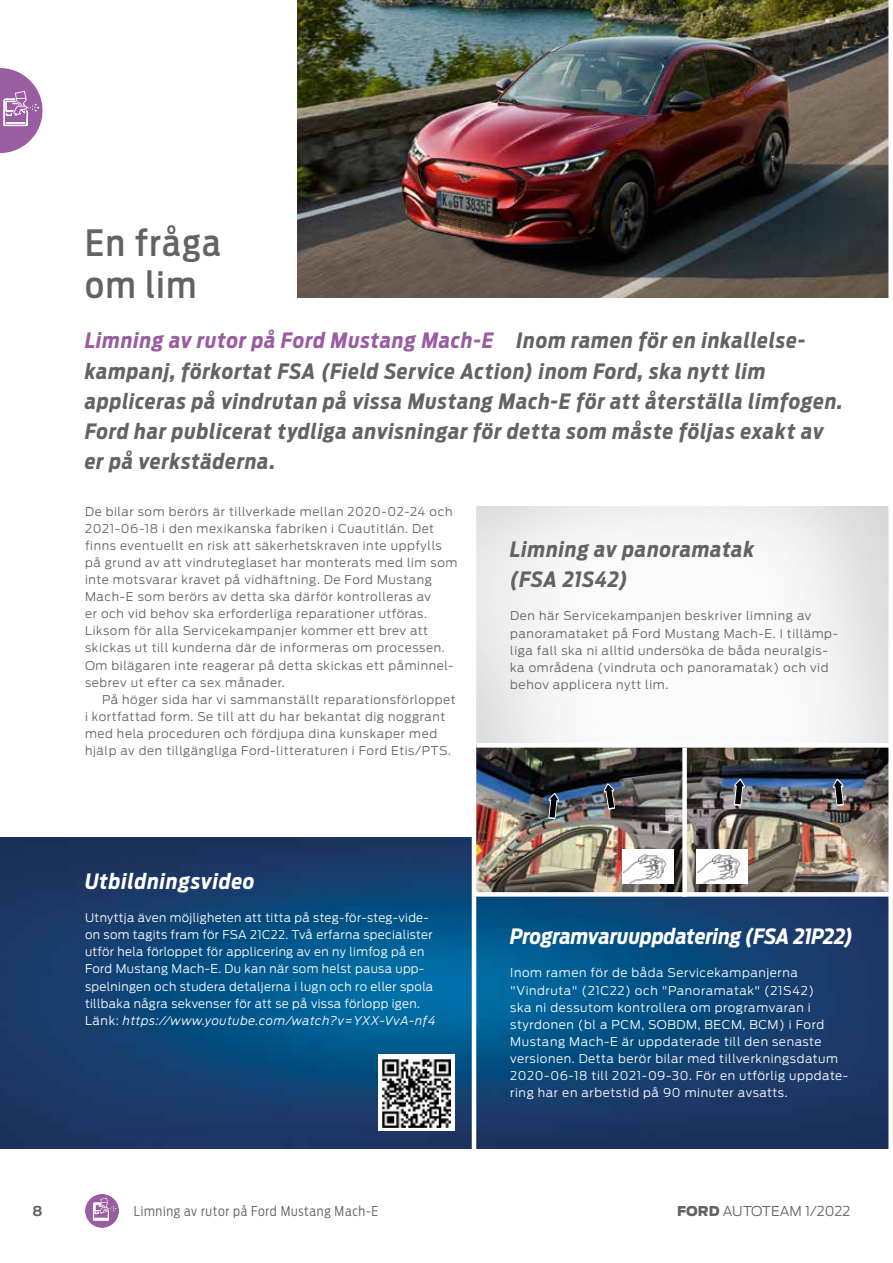
<style>
.page{position:relative;width:893px;height:1263px;background:#fff}
.page>*{position:absolute;margin:0;border:0;box-sizing:border-box;transform-origin:0 0}
.t1{font:500 36px/42px "Ford Antenna Cond";letter-spacing:.045em;color:#636362}
.t2{font:italic 700 21px/30px "Ford Antenna Cond";letter-spacing:.045em;color:#636362}
.t3{font:italic 700 21px "Ford Antenna Cond";letter-spacing:.005em;color:#fff}
.t4{font:italic 700 21px "Ford Antenna Cond";letter-spacing:.045em;color:#fff}
.t5{font:300 13.5px "Ford Antenna Cond";letter-spacing:.05em;color:#636362}
.t6{font:300 13.5px "Ford Antenna";color:#636362}
.t7{font:700 13.5px "Ford Antenna";color:#636362}
.t8{font:300 12px/17.1px "Ford Antenna";letter-spacing:.05em;color:#636362}
.t9{font:300 12px/17.1px "Ford Antenna";letter-spacing:.03em;color:#fff}
.t10{font:300 12px/17.1px "Ford Antenna";letter-spacing:.05em;color:#fff}
.s1{color:#9a5ca1}
.s2{font-style:italic}
.s3{font-weight:900}
</style>
<div class="page">
<img style="left:0;top:838px;width:888px;height:310px">
<img style="left:476px;top:748px;width:412px;height:144px">
<svg style="left:548px;top:793px;width:11px;height:26px"></svg>
<svg style="left:603px;top:783px;width:12px;height:27px"></svg>
<svg style="left:832px;top:778px;width:12px;height:28px"></svg>
<svg style="left:734px;top:778px;width:11px;height:28px"></svg>
<img style="left:298px;top:0;width:590px;height:298px">
<hr style="left:472px;top:506px;width:4px;height:669px;background:#fff">
<div style="left:682px;top:748px;width:5px;height:149px;background:#fff"></div>
<div style="left:474px;top:892px;width:417px;height:5px;background:#fff"></div>
<div style="left:696px;top:850px;width:51px;height:34px;background:#fff"></div>
<img style="left:697px;top:854px;width:43px;height:30px">
<div style="left:622px;top:850px;width:51px;height:34px;background:#fff"></div>
<img style="left:623px;top:854px;width:43px;height:30px">
<svg style="left:0;top:68px;width:43px;height:86px"></svg>
<div style="left:85px;top:1194px;width:34px;height:34px;background:#9b5da2;border-radius:50%"></div>
<svg style="left:93px;top:1197px;width:23px;height:23px"></svg>
<svg style="left:378px;top:1054px;width:77px;height:77px"></svg>
<img style="left:382px;top:1060px;width:68px;height:67px">
<h1 class="t1" style="left:85px;top:217px;width:137px">En fråga om lim</h1>
<p class="t2" style="left:85px;top:323px;width:759px"><span class="s1">Limning av rutor på Ford Mustang Mach-E</span> Inom ramen för en inkallelse&shy;kampanj, förkortat FSA (Field Service Action) inom Ford, ska nytt lim appliceras på vindrutan på vissa Mustang Mach-E för att återställa limfogen.<br>Ford har publicerat tydliga anvisningar för detta som måste följas exakt av er på verkstäderna.</p>
<p class="t8" style="left:85px;top:501px;width:374px">De bilar som berörs är tillverkade mellan 2020-02-24 och 2021-06-18 i den mexikanska fabriken i Cuautitlán. Det finns eventuellt en risk att säkerhetskraven inte uppfylls på grund av att vindruteglaset har monterats med lim som inte motsvarar kravet på vidhäftning. De Ford Mustang Mach-E som berörs av detta ska därför kontrolleras av<br>er och vid behov ska erforderliga reparationer utföras.<br>Liksom för alla Servicekampanjer kommer ett brev att skickas ut till kunderna där de informeras om processen.<br>Om bilägaren inte reagerar på detta skickas ett påminnel&shy;sebrev ut efter ca sex månader.</p>
<p class="t8" style="left:85px;top:689px;width:372px;text-indent:17px">På höger sida har vi sammanställt reparationsförloppet i kortfattad form. Se till att du har bekantat dig noggrant med hela proceduren och fördjupa dina kunskaper med hjälp av den tillgängliga Ford-litteraturen i Ford Etis/PTS.</p>
<h2 class="t2" style="left:510px;top:532px;width:246px">Limning av panoramatak (FSA 21S42)</h2>
<p class="t8" style="left:510px;top:606px;width:329px">Den här Servicekampanjen beskriver limning av panoramataket på Ford Mustang Mach-E. I tillämp&shy;liga fall ska ni alltid undersöka de båda neuralgis&shy;ka områdena (vindruta och panoramatak) och vid behov applicera nytt lim.</p>
<h2 class="t4" style="left:85px;top:862px;width:171px">Utbildningsvideo</h2>
<p class="t9" style="left:85px;top:908px;width:352px">Utnyttja även möjligheten att titta på steg-för-steg-vide&shy;on som tagits fram för FSA 21C22. Två erfarna specialister utför hela förloppet för applicering av en ny limfog på en Ford Mustang Mach-E. Du kan när som helst pausa upp&shy;spelningen och studera detaljerna i lugn och ro eller spola tillbaka några sekvenser för att se på vissa förlopp igen.<br>Länk: <span class="s2">https://www.youtube.com/watch?v=YXX-VvA-nf4</span></p>
<h2 class="t3" style="left:510px;top:917px;width:345px">Programvaruuppdatering (FSA 21P22)</h2>
<p class="t10" style="left:510px;top:963px;width:340px">Inom ramen för de båda Servicekampanjerna "Vindruta" (21C22) och "Panoramatak" (21S42)<br>ska ni dessutom kontrollera om programvaran i styrdonen (bl a PCM, SOBDM, BECM, BCM) i Ford Mustang Mach-E är uppdaterade till den senaste versionen. Detta berör bilar med tillverkningsdatum 2020-06-18 till 2021-09-30. För en utförlig uppdate&shy;ring har en arbetstid på 90 minuter avsatts.</p>
<p class="t7" style="left:33px;top:1199px;width:11px">8</p>
<p class="t5" style="left:134px;top:1200px;width:246px">Limning av rutor på Ford Mustang Mach-E</p>
<p class="t6" style="left:677px;top:1200px;width:175px"><span class="s3">FORD</span> AUTOTEAM 1/2022</p>
</div>
